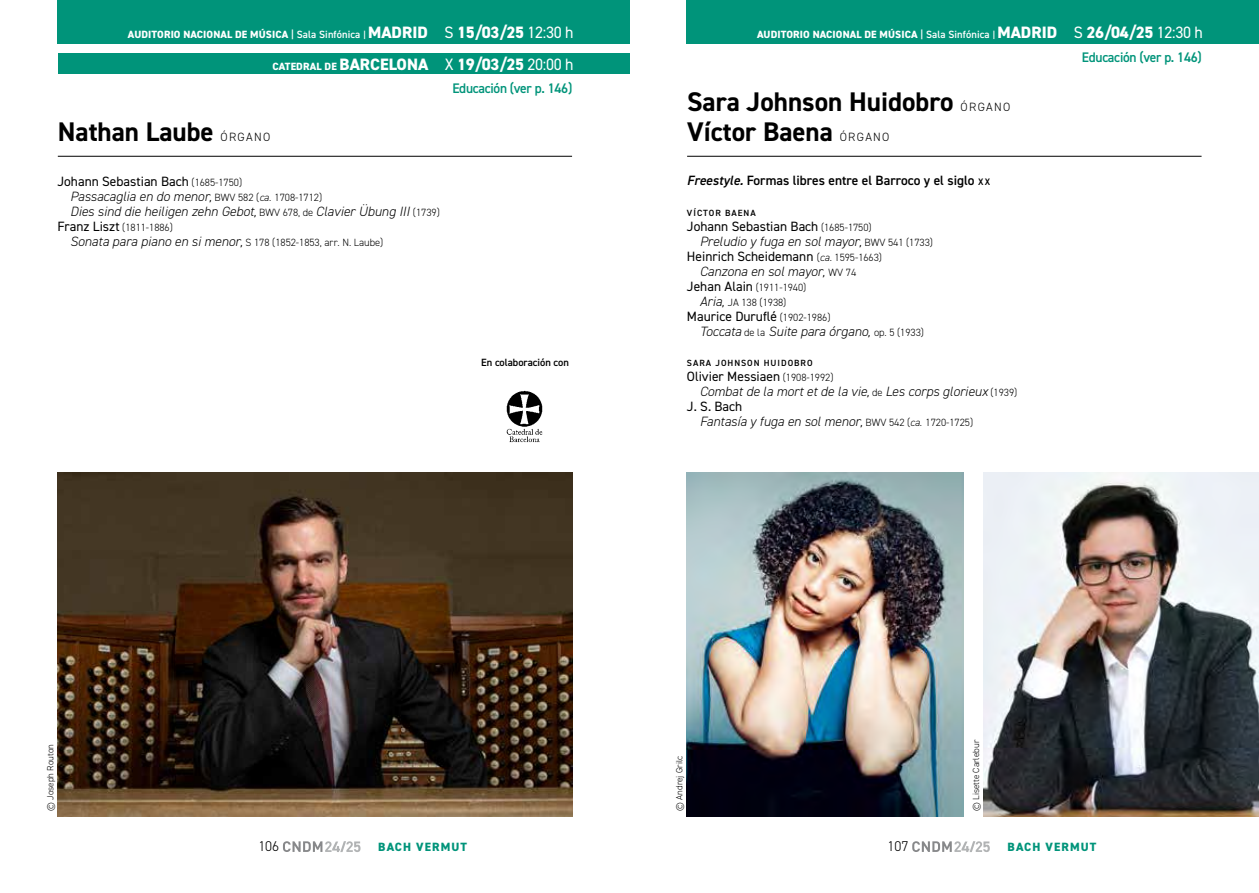
<style>
.page{position:relative;width:1259px;height:893px;background:#fff}
.page>*{position:absolute;margin:0;border:0;box-sizing:border-box;transform-origin:0 0}
.t1{font:700 27px "DIN2014";color:#000}
.t2{font:800 16.5px "DIN2014";color:#fff}
.t3{font:300 14.25px "DIN2014";color:#000}
.t4{font:600 13.8px "DIN2014";letter-spacing:-.02em;color:#00947a}
.t5{font:italic 300 13.5px/15px "DIN2014";color:#000}
.t6{font:13.5px "DIN2014";color:#000}
.t7{font:600 13.5px "DIN2014";color:#000}
.t8{font:800 12px "DIN2014";letter-spacing:.09em;color:#00947a}
.t9{font:300 12px "DIN2014";letter-spacing:.11em;color:#000}
.t10{font:300 10.5px/15px "DIN2014";color:#000}
.t11{font:800 10.5px "DIN2014";letter-spacing:.01em;color:#fff}
.t12{font:600 10.5px "DIN2014";color:#000}
.t13{font:300 9px "DIN2014";color:#000}
.t14{font:600 9px "DIN2014";letter-spacing:.11em;color:#000}
.s1{font-weight:600}
.s2{font-weight:600;font-size:9px}
.s3{font-size:16.5px}
.s4{font-weight:400;font-size:16.5px}
.s5{font-size:10.5px}
.s6{font-weight:400}
.s7{font-weight:400;font-style:normal}
.s8{font-style:normal;font-size:10.5px}
.s9{font-weight:400;font-size:13.5px}
.s10{font-style:italic;font-size:13.5px}
.s11{font-style:italic}
.s12{font-size:9.45px}
.s13{font-weight:300;font-size:10.5px}
.s14{font-weight:300;font-style:italic;font-size:10.5px}
</style>
<div class="page">
<div style="left:687px;top:0;width:572px;height:44px;background:#00947a"></div>
<div style="left:57px;top:0;width:572px;height:44px;background:#00947a"></div>
<svg style="left:912px;top:841px;width:78px;height:11px"></svg>
<svg style="left:283px;top:841px;width:77px;height:11px"></svg>
<hr style="left:687px;top:156px;width:514px;height:1px;background:#000">
<hr style="left:58px;top:156px;width:514px;height:1px;background:#000">
<div style="left:58px;top:53px;width:571px;height:21px;background:#00947a"></div>
<img style="left:57px;top:473px;width:515px;height:343px">
<img style="left:687px;top:473px;width:276px;height:343px">
<img style="left:983px;top:473px;width:276px;height:343px">
<img style="left:506px;top:390px;width:37px;height:53px">
<p class="t11" style="left:128px;top:28px;width:447px">AUDITORIO NACIONAL DE MÚSICA <span class="s1">| Sala Sinfónica</span> <span class="s2">|</span> <span class="s3">MADRID</span> <span class="s4">S</span> <span class="s3">15/03/25</span> <span class="s4">12:30 h</span></p>
<p class="t2" style="left:272px;top:53px;width:303px"><span class="s5">CATEDRAL DE</span> BARCELONA <span class="s6">X</span> 19/03/25 <span class="s6">20:00 h</span></p>
<h1 class="t1" style="left:58px;top:114px;width:157px">Nathan Laube</h1>
<p class="t9" style="left:220px;top:130px;width:51px">ÓRGANO</p>
<p class="t5" style="left:70px;top:174px;width:371px;text-indent:-13px"><span class="s7">Johann Sebastian Bach</span> <span class="s8">(1685-1750)<br></span>Passacaglia en do menor, <span class="s8">BWV 582 (</span><span class="s5">ca.</span> <span class="s8">1708-1712)<br></span>Dies sind die heiligen zehn Gebot, <span class="s8">BWV 678, de</span> Clavier Übung III <span class="s8">(1739)</span></p>
<p class="t10" style="left:70px;top:220px;width:315px;text-indent:-13px"><span class="s9">Franz Liszt</span> (1811-1886)<br><span class="s10">Sonata para piano en si menor,</span> S 178 (1852-1853, arr. N. Laube)</p>
<p class="t4" style="left:452px;top:79px;width:121px">Educación (ver p. 146)</p>
<p class="t12" style="left:481px;top:355px;width:89px">En colaboración con</p>
<p class="t11" style="left:757px;top:28px;width:447px">AUDITORIO NACIONAL DE MÚSICA <span class="s1">| Sala Sinfónica</span> <span class="s2">|</span> <span class="s3">MADRID</span> <span class="s4">S</span> <span class="s3">26/04/25</span> <span class="s4">12:30 h</span></p>
<p class="t4" style="left:1082px;top:48px;width:121px">Educación (ver p. 146)</p>
<h1 class="t1" style="left:687px;top:84px;width:268px">Sara Johnson Huidobro</h1>
<p class="t9" style="left:960px;top:100px;width:51px">ÓRGANO</p>
<h1 class="t1" style="left:687px;top:114px;width:147px">Víctor Baena</h1>
<p class="t9" style="left:840px;top:130px;width:51px">ÓRGANO</p>
<p class="t7" style="left:687px;top:171px;width:305px"><span class="s11">Freestyle.</span> Formas libres entre el Barroco y el siglo <span class="s12">x x</span></p>
<p class="t14" style="left:687px;top:207px;width:70px">VÍCTOR BAENA</p>
<p class="t6" style="left:687px;top:218px;width:186px">Johann Sebastian Bach <span class="s13">(1685-1750)</span></p>
<p class="t5" style="left:699px;top:234px;width:235px">Preludio y fuga en sol mayor, <span class="s8">BWV 541 (1733)</span></p>
<p class="t6" style="left:687px;top:248px;width:197px">Heinrich Scheidemann <span class="s13">(</span><span class="s14">ca.</span> <span class="s13">1595-1663)</span></p>
<p class="t5" style="left:699px;top:264px;width:158px">Canzona en sol mayor, <span class="s8">WV 74</span></p>
<p class="t10" style="left:699px;top:280px;width:108px;text-indent:-13px"><span class="s9">Jehan Alain</span> (1911-1940)<br><span class="s10">Aria,</span> JA 138 (1938)</p>
<p class="t10" style="left:699px;top:310px;width:226px;text-indent:-13px"><span class="s9">Maurice Duruflé</span> (1902-1986)<br><span class="s10">Toccata</span> de la <span class="s10">Suite para órgano,</span> op. 5 (1933)</p>
<p class="t14" style="left:687px;top:357px;width:127px">SARA JOHNSON HUIDOBRO</p>
<p class="t6" style="left:687px;top:368px;width:148px">Olivier Messiaen <span class="s13">(1908-1992)</span></p>
<p class="t5" style="left:699px;top:384px;width:319px">Combat de la mort et de la vie, <span class="s8">de</span> Les corps glorieux <span class="s8">(1939)</span></p>
<p class="t6" style="left:687px;top:398px;width:57px">J. S. Bach</p>
<p class="t5" style="left:699px;top:414px;width:275px">Fantasía y fuga en sol menor, <span class="s8">BWV 542 (</span><span class="s5">ca.</span> <span class="s8">1720-1725)</span></p>
<p class="t13" style="left:45px;top:811px;width:68px;rotate:-90deg">© Joseph Routon</p>
<p class="t13" style="left:674px;top:811px;width:56px;rotate:-90deg">© Andrej Grilc</p>
<p class="t13" style="left:970px;top:811px;width:72px;rotate:-90deg">© Lisette Carlebur</p>
<p class="t3" style="left:258px;top:838px;width:22px">106</p>
<p class="t8" style="left:378px;top:839px;width:90px">BACH VERMUT</p>
<p class="t3" style="left:887px;top:838px;width:22px">107</p>
<p class="t8" style="left:1007px;top:839px;width:90px">BACH VERMUT</p>
</div>
